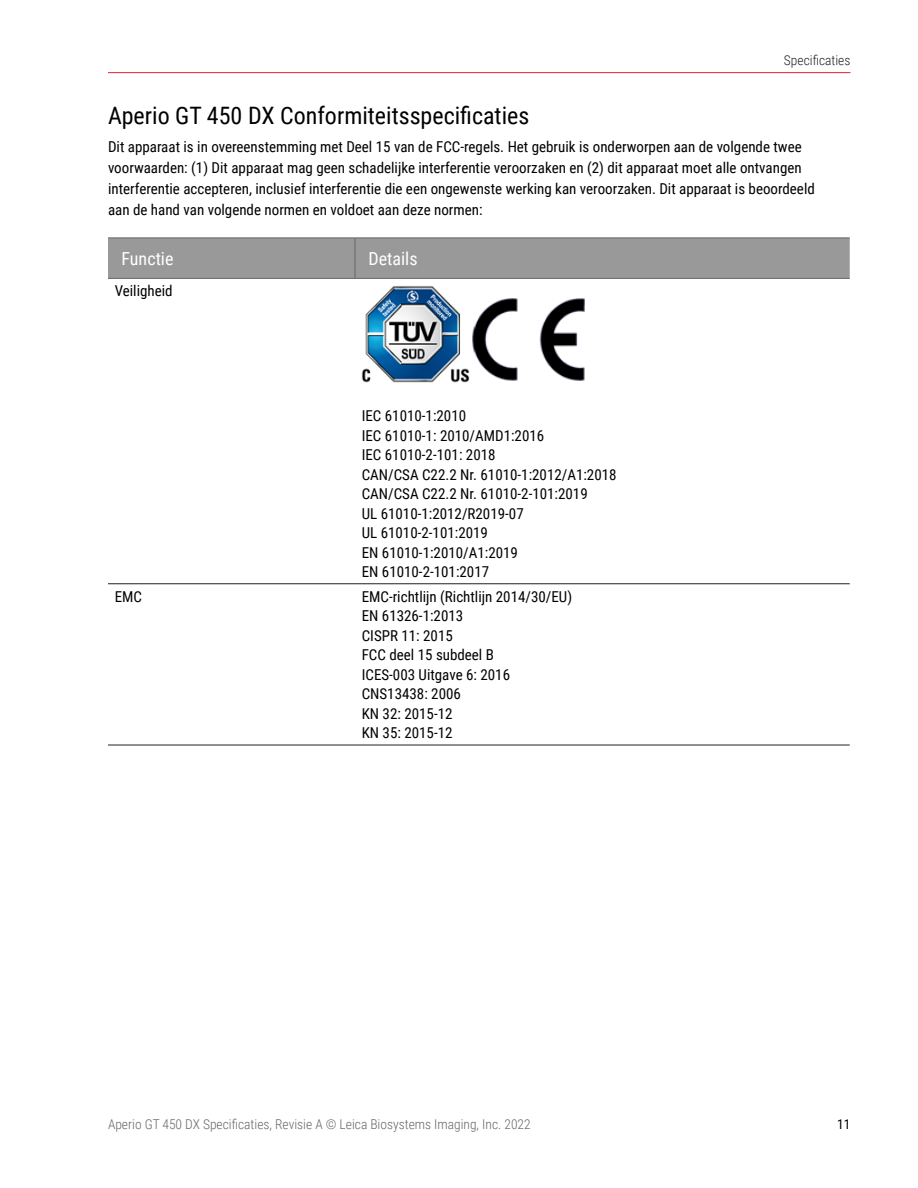
<style>
.page{position:relative;width:918px;height:1188px;background:#fff}
.page>*{position:absolute;margin:0;border:0;box-sizing:border-box;transform-origin:0 0}
.Heading_1{font:24px "Roboto Condensed";color:#000}
.Table_heading_12pt_w{font:18px "Roboto Condensed";color:#fff}
.Body{font:15px/21px "Roboto Condensed";color:#000}
.Table_cell_10pt_no_s{font:15px "Roboto Condensed";color:#000}
.Table_cell_10pt_spac{font:15px "Roboto Condensed";color:#000}
.t1{font:300 13.5px "Roboto Condensed";color:#666}
.t2{font:300 13.5px "Roboto Condensed";color:#231f20}
.t3{font:13.5px "Roboto Condensed";color:#000}
</style>
<div class="page">
<hr style="left:108px;top:72px;width:742px;height:1px;background:#ed1b2f">
<div style="left:108px;top:239px;width:742px;height:39px;background:#999"></div>
<svg style="left:108px;top:373px;width:742px;height:372px"></svg>
<hr style="left:108px;top:238px;width:247px;height:1px;background:#666">
<hr style="left:355px;top:238px;width:495px;height:1px;background:#666">
<hr style="left:355px;top:238px;width:1px;height:40px;background:#666">
<hr style="left:108px;top:278px;width:247px;height:1px;background:#666">
<hr style="left:355px;top:278px;width:495px;height:1px;background:#666">
<hr style="left:108px;top:583px;width:247px;height:1px;background:#231f20">
<hr style="left:108px;top:745px;width:247px;height:1px;background:#231f20">
<hr style="left:355px;top:583px;width:495px;height:1px;background:#231f20">
<hr style="left:355px;top:745px;width:495px;height:1px;background:#231f20">
<img style="left:362px;top:286px;width:108px;height:96px">
<img style="left:470px;top:298px;width:117px;height:84px">
<p class="t2" style="left:784px;top:51px;width:68px">Specificaties</p>
<p class="Heading_1" style="left:108px;top:99px;width:423px">Aperio GT 450 DX Conformiteitsspecificaties</p>
<p class="Body" style="left:108px;top:136px;width:708px">Dit apparaat is in overeenstemming met Deel 15 van de FCC-regels. Het gebruik is onderworpen aan de volgende twee voorwaarden: (1) Dit apparaat mag geen schadelijke interferentie veroorzaken en (2) dit apparaat moet alle ontvangen interferentie accepteren, inclusief interferentie die een ongewenste werking kan veroorzaken. Dit apparaat is beoordeeld aan de hand van volgende normen en voldoet aan deze normen:</p>
<p class="Table_heading_12pt_w" style="left:122px;top:246px;width:54px">Functie</p>
<p class="Table_heading_12pt_w" style="left:369px;top:246px;width:51px">Details</p>
<p class="Table_cell_10pt_spac" style="left:115px;top:281px;width:59px">Veiligheid</p>
<p class="Table_cell_10pt_no_s" style="left:362px;top:405px;width:106px">IEC 61010-1:2010</p>
<p class="Table_cell_10pt_no_s" style="left:362px;top:425px;width:184px">IEC 61010-1: 2010/AMD1:2016</p>
<p class="Table_cell_10pt_no_s" style="left:362px;top:444px;width:135px">IEC 61010-2-101: 2018</p>
<p class="Table_cell_10pt_no_s" style="left:362px;top:464px;width:256px">CAN/CSA C22.2 Nr. 61010-1:2012/A1:2018</p>
<p class="Table_cell_10pt_no_s" style="left:362px;top:483px;width:228px">CAN/CSA C22.2 Nr. 61010-2-101:2019</p>
<p class="Table_cell_10pt_no_s" style="left:362px;top:503px;width:164px">UL 61010-1:2012/R2019-07</p>
<p class="Table_cell_10pt_no_s" style="left:362px;top:522px;width:128px">UL 61010-2-101:2019</p>
<p class="Table_cell_10pt_no_s" style="left:362px;top:542px;width:158px">EN 61010-1:2010/A1:2019</p>
<p class="Table_cell_10pt_no_s" style="left:362px;top:561px;width:129px">EN 61010-2-101:2017</p>
<p class="Table_cell_10pt_spac" style="left:115px;top:586px;width:29px">EMC</p>
<p class="Table_cell_10pt_no_s" style="left:362px;top:586px;width:212px">EMC-richtlijn (Richtlijn 2014/30/EU)</p>
<p class="Table_cell_10pt_no_s" style="left:362px;top:605px;width:103px">EN 61326-1:2013</p>
<p class="Table_cell_10pt_no_s" style="left:362px;top:625px;width:93px">CISPR 11: 2015</p>
<p class="Table_cell_10pt_no_s" style="left:362px;top:644px;width:134px">FCC deel 15 subdeel B</p>
<p class="Table_cell_10pt_no_s" style="left:362px;top:664px;width:150px">ICES-003 Uitgave 6: 2016</p>
<p class="Table_cell_10pt_no_s" style="left:362px;top:683px;width:101px">CNS13438: 2006</p>
<p class="Table_cell_10pt_no_s" style="left:362px;top:703px;width:92px">KN 32: 2015-12</p>
<p class="Table_cell_10pt_no_s" style="left:362px;top:722px;width:92px">KN 35: 2015-12</p>
<p class="t1" style="left:108px;top:1115px;width:424px">Aperio GT 450 DX Specificaties, Revisie A © Leica Biosystems Imaging, Inc. 2022</p>
<p class="t3" style="left:837px;top:1115px;width:15px">11</p>
</div>
